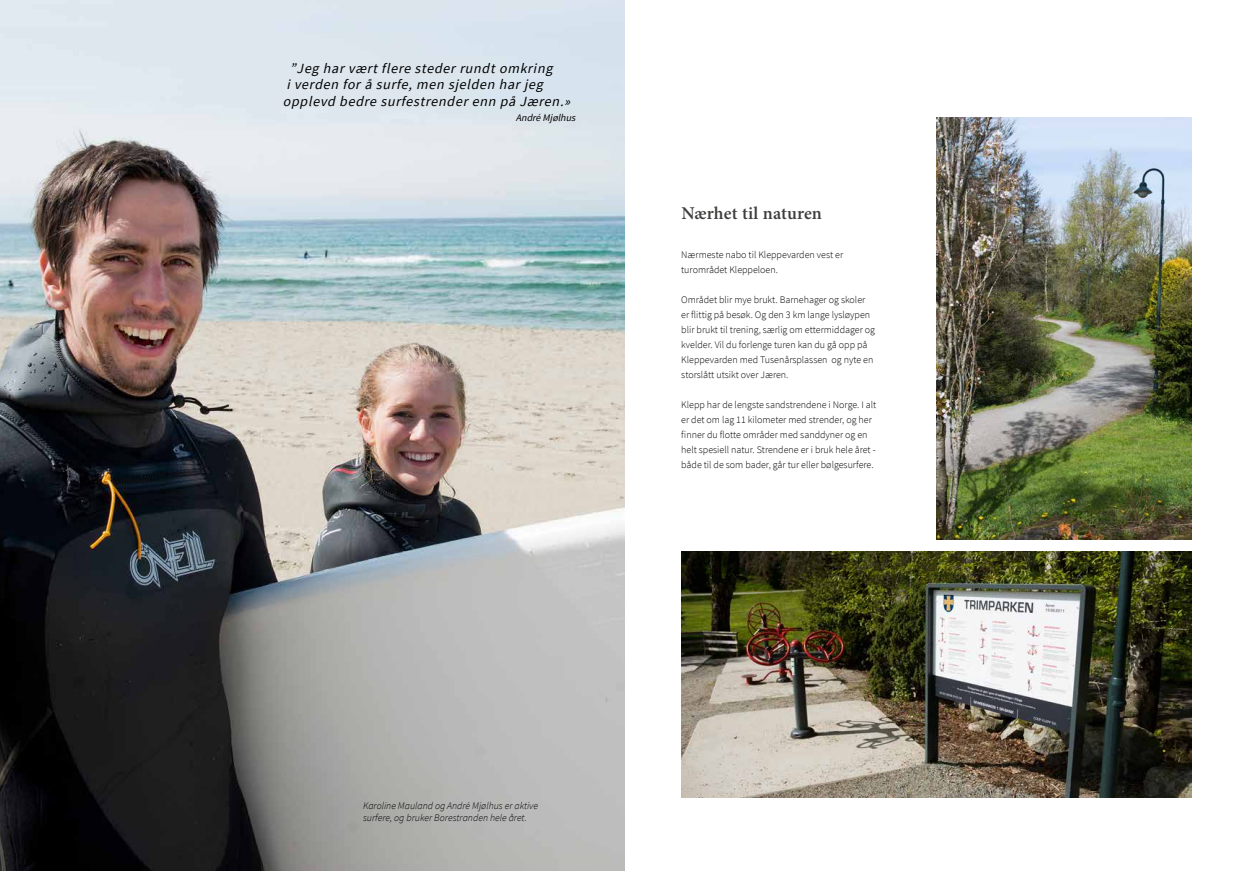
<style>
.page{position:relative;width:1248px;height:871px;background:#fff}
.page>*{position:absolute;margin:0;border:0;box-sizing:border-box;transform-origin:0 0}
.t1{font:600 18px "Minion Pro";letter-spacing:.01em;color:#3f3e3d}
.t2{font:italic 14px/16.8px "Source Sans Pro";color:#000}
.t3{font:300 10px/15px "Source Sans Pro";color:#000}
.t4{font:italic 300 10px/12px "Source Sans Pro";color:#000}
.t5{font:italic 10px "Source Sans Pro";color:#000}
</style>
<div class="page">
<img style="left:936px;top:118px;width:255px;height:422px">
<img style="left:681px;top:551px;width:510px;height:245px">
<img style="left:0;top:0;width:624px;height:870px">
<h2 class="t2" style="left:283px;top:60px;width:292px;text-indent:7px">”Jeg harværtflere stederrundtomkring iverden forå surfe,men sjelden harjeg opplevd bedre surfestrenderenn på Jæren.»</h2>
<p class="t5" style="left:515px;top:112px;width:64px">AndréMjølhus</p>
<h1 class="t1" style="left:681px;top:202px;width:142px">Nærhet til naturen</h1>
<p class="t3" style="left:681px;top:247px;width:163px">Nærmeste nabo til Kleppevarden vest er turområdet Kleppeloen.</p>
<p class="t3" style="left:681px;top:292px;width:195px">Området blir mye brukt. Barnehager og skoler er flittig på besøk. Og den 3 km lange lysløypen blir brukt til trening, særlig om ettermiddager og kvelder. Vil du forlenge turen kan du gå opp på Kleppevarden med Tusenårsplassen og nyte en storslått utsikt over Jæren.</p>
<p class="t3" style="left:681px;top:397px;width:196px">Klepp har de lengste sandstrendene i Norge. I alt er det om lag 11 kilometer med strender, og her finner du flotte områder med sanddyner og en helt spesiell natur. Strendene er i bruk hele året - både til de som bader, går tur eller bølgesurfere.</p>
<p class="t4" style="left:363px;top:799px;width:177px">Karoline Mauland og André Mjølhus er aktive surfere, og bruker Borestranden hele året.</p>
</div>
